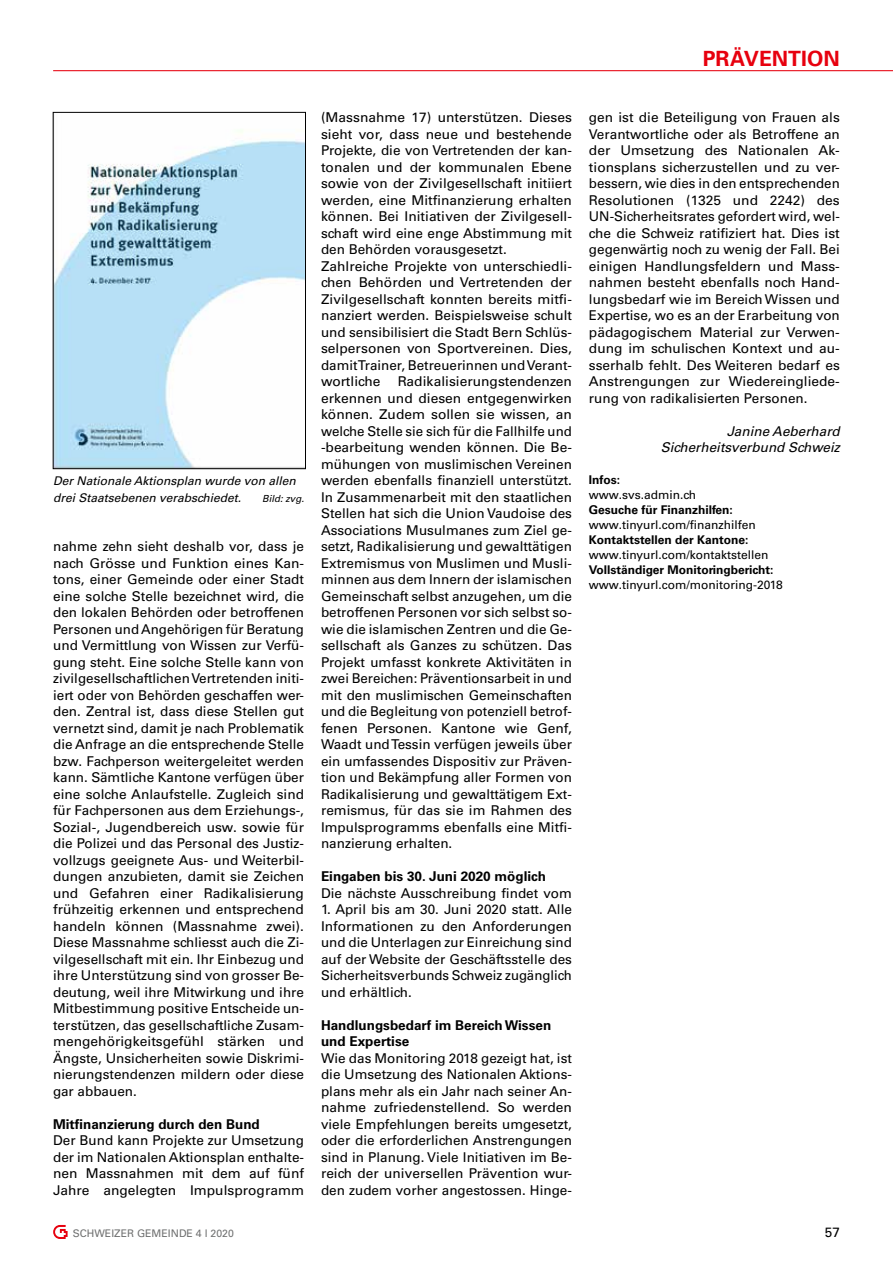
<style>
.page{position:relative;width:893px;height:1263px;background:#fff}
.page>*{position:absolute;margin:0;border:0;box-sizing:border-box;transform-origin:0 0}
.t1{font:700 21px "Univers LT Std";color:#e7000e}
.t2{font:13.5px/16.5px "Univers LT Std";color:#000;text-align:justify}
.t3{font:700 13.5px/16.5px "Univers LT Std";color:#000}
.t4{font:italic 13.5px/16.5px "Univers LT Std";color:#000;text-align:right}
.t5{font:12px "Univers LT Std";color:#000}
.t6{font:700 12px "Univers LT Std";color:#000}
.t7{font:italic 12px/16.5px "Univers LT Std";color:#000}
.t8{font:10.5px "Univers LT Std";color:#6f7070}
.t9{font:italic 9.75px "Univers LT Std";color:#000}
</style>
<div class="page">
<hr style="left:53px;top:70px;width:840px;height:1px;background:#e7000e">
<svg style="left:53px;top:1225px;width:15px;height:14px"></svg>
<img style="left:55px;top:130px;width:249px;height:337px">
<div style="left:53px;top:112px;width:253px;height:357px;border:1px solid #000"></div>
<h1 class="t1" style="left:703px;top:46px;width:138px">PRÄVENTION</h1>
<p class="t7" style="left:53px;top:473px;width:244px">Der Nationale Aktionsplan wurde von allen drei Staatsebenen verabschiedet.</p>
<p class="t9" style="left:262px;top:492px;width:43px">Bild: zvg.</p>
<p class="t2" style="left:53px;top:538px;width:252px">nahme zehn sieht deshalb vor, dass je nach Grösse und Funktion eines Kan&shy;tons, einer Gemeinde oder einer Stadt eine solche Stelle bezeichnet wird, die den lokalen Behörden oder betroffenen Personen und Angehörigen für Beratung und Vermittlung von Wissen zur Verfü&shy;gung steht. Eine solche Stelle kann von zivilgesellschaftlichen Vertretenden initi&shy;iert oder von Behörden geschaffen wer&shy;den. Zentral ist, dass diese Stellen gut vernetzt sind, damit je nach Problematik die Anfrage an die entsprechende Stelle bzw. Fachperson weitergeleitet werden kann. Sämtliche Kantone verfügen über eine solche Anlaufstelle. Zugleich sind für Fachpersonen aus dem Erziehungs-, Sozial-, Jugendbereich usw. sowie für die Polizei und das Personal des Justiz&shy;vollzugs geeignete Aus- und Weiterbil&shy;dungen anzubieten, damit sie Zeichen und Gefahren einer Radikalisierung frühzeitig erkennen und entsprechend handeln können (Massnahme zwei).<br>Diese Massnahme schliesst auch die Zi&shy;vilgesellschaft mit ein. Ihr Einbezug und ihre Unterstützung sind von grosser Be&shy;deutung, weil ihre Mitwirkung und ihre Mitbestimmung positive Entscheide un&shy;terstützen, das gesellschaftliche Zusam&shy;mengehörigkeitsgefühl stärken und Ängste, Unsicherheiten sowie Diskrimi&shy;nierungstendenzen mildern oder diese gar abbauen.</p>
<p class="t3" style="left:53px;top:1116px;width:208px">Mitfinanzierung durch den Bund</p>
<p class="t2" style="left:53px;top:1132px;width:252px">Der Bund kann Projekte zur Umsetzung der im Nationalen Aktionsplan enthalte&shy;nen Massnahmen mit dem auf fünf Jahre angelegten Impulsprogramm</p>
<p class="t2" style="left:321px;top:109px;width:252px;text-align:left">(Massnahme 17) unterstützen. Dieses sieht vor, dass neue und bestehende Projekte, die von Vertretenden der kan&shy;tonalen und der kommunalen Ebene sowie von der Zivilgesellschaft initiiert werden, eine Mitfinanzierung erhalten können. Bei Initiativen der Zivilgesell&shy;schaft wird eine enge Abstimmung mit den Behörden vorausgesetzt.<br>Zahlreiche Projekte von unterschiedli&shy;chen Behörden und Vertretenden der Zivilgesellschaft konnten bereits mitfi&shy;nanziert werden. Beispielsweise schult und sensibilisiert die Stadt Bern Schlüs&shy;selpersonen von Sportvereinen. Dies, damit Trainer, Betreuerinnen und Verant&shy;wortliche</p>
<p class="t2" style="left:321px;top:373px;width:252px;text-indent:77px">Radikalisierungstendenzen erkennen und diesen entgegenwirken können. Zudem sollen sie wissen, an welche Stelle sie sich für die Fallhilfe und -bearbeitung wenden können. Die Be&shy;mühungen von muslimischen Vereinen werden ebenfalls finanziell unterstützt.<br>In Zusammenarbeit mit den staatlichen Stellen hat sich die Union Vaudoise des Associations Musulmanes zum Ziel ge&shy;setzt, Radikalisierung und gewalttätigen Extremismus von Muslimen und Musli&shy;minnen aus dem Innern der islamischen Gemeinschaft selbst anzugehen, um die betroffenen Personen vor sich selbst so&shy;wie die islamischen Zentren und die Ge&shy;sellschaft als Ganzes zu schützen. Das Projekt umfasst konkrete Aktivitäten in zwei Bereichen: Präventionsarbeit in und mit den muslimischen Gemeinschaften und die Begleitung von potenziell betrof&shy;fenen Personen. Kantone wie Genf, Waadt und Tessin verfügen jeweils über ein umfassendes Dispositiv zur Präven&shy;tion und Bekämpfung aller Formen von Radikalisierung und gewalttätigem Ext&shy;remismus, für das sie im Rahmen des Impulsprogramms ebenfalls eine Mitfi&shy;nanzierung erhalten.</p>
<p class="t3" style="left:321px;top:868px;width:226px">Eingaben bis 30. Juni 2020 möglich</p>
<p class="t2" style="left:321px;top:885px;width:252px">Die nächste Ausschreibung findet vom</p>
<p class="t2" style="left:321px;top:901px;width:252px">1. April bis am 30. Juni 2020 statt. Alle Informationen zu den Anforderungen und die Unterlagen zur Einreichung sind auf der Website der Geschäftsstelle des Sicherheitsverbunds Schweiz zugänglich und erhältlich.</p>
<p class="t3" style="left:321px;top:1017px;width:232px">Handlungsbedarf im Bereich Wissen und Expertise</p>
<p class="t2" style="left:321px;top:1050px;width:252px">Wie das Monitoring 2018 gezeigt hat, ist die Umsetzung des Nationalen Aktions&shy;plans mehr als ein Jahr nach seiner An&shy;nahme zufriedenstellend. So werden viele Empfehlungen bereits umgesetzt, oder die erforderlichen Anstrengungen sind in Planung. Viele Initiativen im Be&shy;reich der universellen Prävention wur&shy;den zudem vorher angestossen. Hinge-</p>
<p class="t2" style="left:589px;top:109px;width:252px">gen ist die Beteiligung von Frauen als Verantwortliche oder als Betroffene an der Umsetzung des Nationalen Ak&shy;tionsplans sicherzustellen und zu ver&shy;bessern, wie dies in den entsprechenden Resolutionen (1325 und 2242) des UN-Sicherheitsrates gefordert wird, wel&shy;che die Schweiz ratifiziert hat. Dies ist gegenwärtig noch zu wenig der Fall. Bei einigen Handlungsfeldern und Mass&shy;nahmen besteht ebenfalls noch Hand&shy;lungsbedarf wie im Bereich Wissen und Expertise, wo es an der Erarbeitung von pädagogischem Material zur Verwen&shy;dung im schulischen Kontext und au&shy;sserhalb fehlt. Des Weiteren bedarf es Anstrengungen zur Wiedereingliede&shy;rung von radikalisierten Personen.</p>
<p class="t4" style="left:661px;top:423px;width:181px">Janine Aeberhard<br>Sicherheitsverbund Schweiz</p>
<p class="t6" style="left:589px;top:472px;width:33px">Infos:</p>
<p class="t5" style="left:589px;top:487px;width:109px">www.svs.admin.ch</p>
<p class="t6" style="left:589px;top:502px;width:145px">Gesuche für Finanzhilfen:</p>
<p class="t5" style="left:589px;top:517px;width:168px">www.tinyurl.com/finanzhilfen</p>
<p class="t6" style="left:589px;top:532px;width:161px">Kontaktstellen der Kantone:</p>
<p class="t5" style="left:589px;top:547px;width:181px">www.tinyurl.com/kontaktstellen</p>
<p class="t6" style="left:589px;top:562px;width:186px">Vollständiger Monitoringbericht:</p>
<p class="t5" style="left:589px;top:577px;width:196px">www.tinyurl.com/monitoring-2018</p>
<p class="t8" style="left:73px;top:1227px;width:163px">SCHWEIZER GEMEINDE 4 l 2020</p>
<p class="t2" style="left:825px;top:1224px;width:17px">57</p>
</div>
